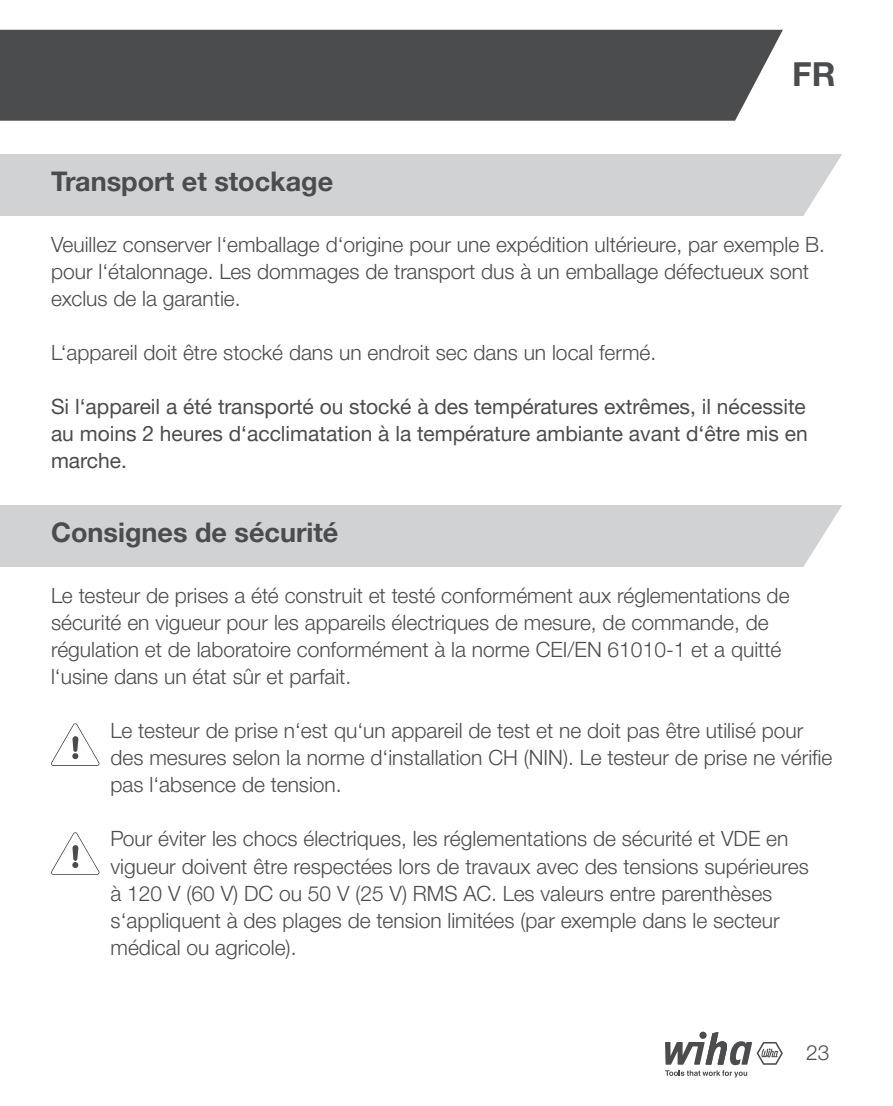
<style>
.page{position:relative;width:893px;height:1106px;background:#fff}
.page>*{position:absolute;margin:0;border:0;box-sizing:border-box;transform-origin:0 0}
.t1{font:700 33px "Helvetica Neue LTW1 G";color:#4b4c4d}
.t2{font:700 27px "Helvetica Neue LTW1 G";color:#4b4c4d}
.t3{font:300 21px/27px "Helvetica Neue LTW1 G";color:#4b4c4d}
.t4{font:21px/27px "Helvetica Neue LTW1 G";color:#4b4c4d;text-align:justify}
</style>
<div class="page">
<div style="left:0;top:30px;width:783px;height:91px;background:#4b4c4d"></div>
<svg style="left:665px;top:1032px;width:118px;height:45px"></svg>
<div style="left:0;top:154px;width:842px;height:62px;background:#d1d2d4"></div>
<div style="left:0;top:505px;width:842px;height:61px;background:#d1d2d4"></div>
<svg style="left:803px;top:155px;width:39px;height:61px"></svg>
<svg style="left:803px;top:506px;width:39px;height:61px"></svg>
<svg style="left:51px;top:723px;width:48px;height:43px"></svg>
<svg style="left:51px;top:832px;width:48px;height:42px"></svg>
<p class="t2" style="left:51px;top:165px;width:284px">Transport et stockage</p>
<h1 class="t1" style="left:792px;top:53px;width:45px">FR</h1>
<p class="t3" style="left:51px;top:231px;width:775px">Veuillez conserver l‘emballage d‘origine pour une expédition ultérieure, par exemple B. pour l‘étalonnage. Les dommages de transport dus à un emballage défectueux sont exclus de la garantie.</p>
<p class="t3" style="left:51px;top:339px;width:607px">L‘appareil doit être stocké dans un endroit sec dans un local fermé.</p>
<p class="t4" style="left:51px;top:393px;width:758px">Si l‘appareil a été transporté ou stocké à des températures extrêmes, il nécessite au moins 2 heures d‘acclimatation à la température ambiante avant d‘être mis en marche.</p>
<p class="t2" style="left:51px;top:515px;width:289px">Consignes de sécurité</p>
<p class="t3" style="left:51px;top:582px;width:740px">Le testeur de prises a été construit et testé conformément aux réglementations de sécurité en vigueur pour les appareils électriques de mesure, de commande, de régulation et de laboratoire conformément à la norme CEI/EN 61010-1 et a quitté l‘usine dans un état sûr et parfait.</p>
<p class="t3" style="left:111px;top:717px;width:723px">Le testeur de prise n‘est qu‘un appareil de test et ne doit pas être utilisé pour des mesures selon la norme d‘installation CH (NIN). Le testeur de prise ne vérifie pas l‘absence de tension.</p>
<p class="t3" style="left:111px;top:825px;width:700px">Pour éviter les chocs électriques, les réglementations de sécurité et VDE en vigueur doivent être respectées lors de travaux avec des tensions supérieures à 120 V (60 V) DC ou 50 V (25 V) RMS AC. Les valeurs entre parenthèses s‘appliquent à des plages de tension limitées (par exemple dans le secteur médical ou agricole).</p>
<p class="t3" style="left:806px;top:1038px;width:25px">23</p>
</div>
